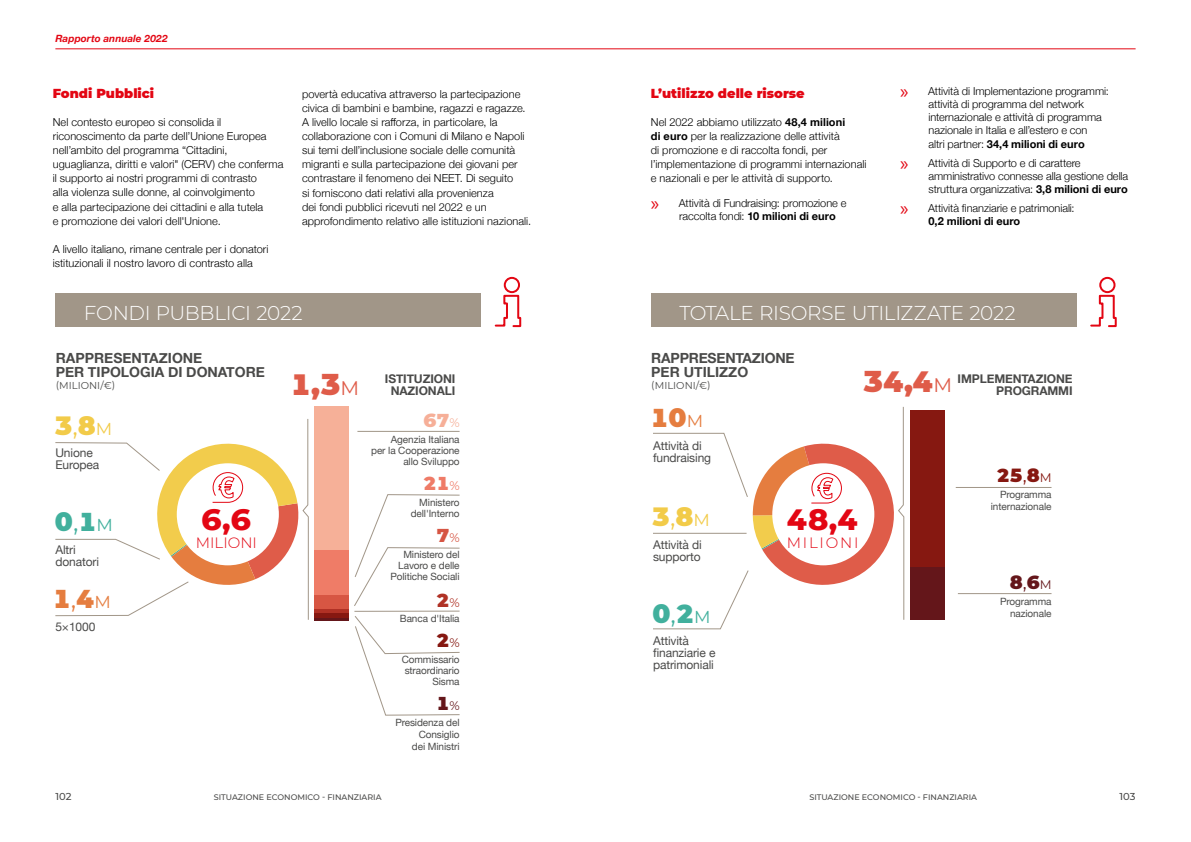
<style>
.page{position:relative;width:1191px;height:842px;background:#fff}
.page>*{position:absolute;margin:0;border:0;box-sizing:border-box;transform-origin:0 0}
.t1{font:800 30px "Montserrat";color:#e30613}
.t2{font:900 29.4px "Montserrat";color:#df5c49}
.t3{font:900 25.8px "Montserrat";color:#41b09d}
.t4{font:900 25.8px "Montserrat";color:#f2cb49}
.t5{font:900 25.8px "Montserrat";color:#e57d3f}
.t6{font:300 20px "Montserrat";letter-spacing:-.015em;color:#fff}
.t7{font:900 18.6px "Montserrat";color:#861811}
.t8{font:900 18.6px "Montserrat";color:#64161a}
.t9{font:900 18.6px "Montserrat";color:#ef7b67}
.t10{font:900 18.6px "Montserrat";color:#f6af98}
.t11{font:900 18.6px "Montserrat";color:#b03226}
.t12{font:900 18.6px "Montserrat";color:#d65543}
.t13{font:300 15px "Montserrat";color:#e30613}
.t14{font:300 15px "Montserrat";letter-spacing:.12em;color:#e30613}
.t15{font:700 14px/14px "Helvetica Neue";color:#4a4a49}
.t16{font:900 13px "Montserrat";letter-spacing:.005em;color:#e30613}
.t17{font:12px/12px "Helvetica Neue";letter-spacing:-.01em;color:#4a4a49}
.t18{font:700 12px "Helvetica Neue";letter-spacing:-.01em;color:#4a4a49}
.t19{font:300 11px/14px "Helvetica Neue";color:#000}
.t20{font:10px/11px "Helvetica Neue";letter-spacing:-.01em;color:#4a4a49;text-align:right}
.t21{font:10px "Montserrat";color:#4a4a49}
.t22{font:italic 700 10px "Helvetica Neue";letter-spacing:.005em;color:#e30613}
.t23{font:500 10px "Montserrat";color:#4a4a49}
.t24{font:500 8px "Montserrat";color:#4a4a49}
.s1{font-weight:700}
.s2{font-family:"Myriad Pro";font-weight:400;font-size:20px;color:#e30613}
.s3{font-weight:400}
.s4{font-weight:400;font-size:17.2px}
.s5{font-weight:400;font-size:19.6px}
.s6{font-weight:400;font-size:12.4px}
</style>
<div class="page">
<hr style="left:55px;top:48px;width:1080px;height:1px;background:#e30613">
<div style="left:56px;top:293px;width:425px;height:34px;background:#a19688"></div>
<svg style="left:494px;top:276px;width:28px;height:52px"></svg>
<div style="left:314px;top:407px;width:35px;height:143px;background:#f6b098"></div>
<div style="left:314px;top:550px;width:35px;height:45px;background:#ef7c67"></div>
<div style="left:314px;top:595px;width:35px;height:14px;background:#d75643"></div>
<div style="left:314px;top:609px;width:35px;height:5px;background:#b03125"></div>
<hr style="left:314px;top:614px;width:35px;height:4px;background:#861811">
<hr style="left:314px;top:618px;width:35px;height:2px;background:#64161a">
<hr style="left:354px;top:611px;width:105px;height:1px;background:#a19688">
<svg style="left:354px;top:494px;width:106px;height:112px"></svg>
<svg style="left:354px;top:616px;width:106px;height:100px"></svg>
<hr style="left:357px;top:431px;width:102px;height:1px;background:#a19688">
<svg style="left:55px;top:419px;width:254px;height:201px"></svg>
<div style="left:651px;top:293px;width:425px;height:34px;background:#a19688"></div>
<svg style="left:1090px;top:276px;width:27px;height:52px"></svg>
<div style="left:909px;top:410px;width:35px;height:158px;background:#861811"></div>
<div style="left:909px;top:568px;width:35px;height:52px;background:#64161a"></div>
<hr style="left:955px;top:487px;width:96px;height:1px;background:#a19688">
<hr style="left:958px;top:593px;width:93px;height:1px;background:#a19688">
<svg style="left:653px;top:406px;width:251px;height:224px"></svg>
<p class="t22" style="left:55px;top:31px;width:114px">Rapporto annuale 2022</p>
<p class="t16" style="left:53px;top:84px;width:103px">Fondi Pubblici</p>
<p class="t19" style="left:53px;top:115px;width:232px">Nel contesto europeo si consolida il riconoscimento da parte dell’Unione Europea nell’ambito del programma “Cittadini, uguaglianza, diritti e valori" (CERV) che conferma il supporto ai nostri programmi di contrasto<br>alla violenza sulle donne, al coinvolgimento<br>e alla partecipazione dei cittadini e alla tutela<br>e promozione dei valori dell'Unione.</p>
<p class="t19" style="left:53px;top:241px;width:217px">A livello italiano, rimane centrale per i donatori istituzionali il nostro lavoro di contrasto alla</p>
<p class="t19" style="left:302px;top:87px;width:231px">povertà educativa attraverso la partecipazione civica di bambini e bambine, ragazzi e ragazze.<br>A livello locale si rafforza, in particolare, la collaborazione con i Comuni di Milano e Napoli sui temi dell’inclusione sociale delle comunità migranti e sulla partecipazione dei giovani per contrastare il fenomeno dei NEET. Di seguito<br>si forniscono dati relativi alla provenienza<br>dei fondi pubblici ricevuti nel 2022 e un approfondimento relativo alle istituzioni nazionali.</p>
<p class="t16" style="left:651px;top:84px;width:155px">L’utilizzo delle risorse</p>
<p class="t19" style="left:651px;top:115px;width:217px">Nel 2022 abbiamo utilizzato <span class="s1">48,4 milioni<br>di euro</span> per la realizzazione delle attività<br>di promozione e di raccolta fondi, per l’implementazione di programmi internazionali e nazionali e per le attività di supporto.</p>
<p class="t19" style="left:679px;top:196px;width:169px;line-height:13.2px;text-indent:-28px"><span class="s2">»</span> Attività di Fundraising: promozione e raccolta fondi: <span class="s1">10 milioni di euro</span></p>
<p class="t19" style="left:928px;top:84px;width:182px;line-height:13.2px;text-indent:-28px"><span class="s2">»</span> Attività di Implementazione programmi: attività di programma del network internazionale e attività di programma nazionale in Italia e all’estero e con<br>altri partner: <span class="s1">34,4 milioni di euro</span></p>
<p class="t19" style="left:928px;top:155px;width:201px;line-height:13.2px;text-indent:-28px"><span class="s2">»</span> Attività di Supporto e di carattere amministrativo connesse alla gestione della struttura organizzativa: <span class="s1">3,8 milioni di euro</span></p>
<p class="t19" style="left:928px;top:200px;width:148px;line-height:13.2px;text-indent:-28px"><span class="s2">»</span> Attività finanziarie e patrimoniali:<br><span class="s1">0,2 milioni di euro</span></p>
<h3 class="t6" style="left:84px;top:299px;width:220px">FONDI PUBBLICI 2022</h3>
<p class="t15" style="left:56px;top:351px;width:210px">RAPPRESENTAZIONE<br>PER TIPOLOGIA DI DONATORE</p>
<p class="t21" style="left:56px;top:378px;width:61px">(MILIONI/€)</p>
<h3 class="t4" style="left:54px;top:406px;width:60px">3<span class="s3">,</span>8<span class="s4">M</span></h3>
<p class="t17" style="left:55px;top:448px;width:45px">Unione<br>Europea</p>
<h3 class="t3" style="left:55px;top:503px;width:60px">0<span class="s3">,</span>1<span class="s4">M</span></h3>
<p class="t17" style="left:55px;top:544px;width:45px">Altri donatori</p>
<h3 class="t5" style="left:53px;top:579px;width:60px">1<span class="s3">,</span>4<span class="s4">M</span></h3>
<p class="t17" style="left:55px;top:621px;width:41px">5×1000</p>
<h1 class="t1" style="left:201px;top:497px;width:52px">6,6</h1>
<h3 class="t13" style="left:196px;top:532px;width:63px">MILIONI</h3>
<p class="t18" style="left:385px;top:369px;width:72px">ISTITUZIONI</p>
<h2 class="t2" style="left:290px;top:362px;width:70px">1,3<span class="s5">M</span></h2>
<p class="t18" style="left:391px;top:381px;width:66px">NAZIONALI</p>
<h3 class="t10" style="left:423px;top:406px;width:38px">67<span class="s6">%</span></h3>
<p class="t20" style="left:371px;top:435px;width:90px">Agenzia Italiana<br>per la Cooperazione allo Sviluppo</p>
<h3 class="t9" style="left:423px;top:469px;width:38px">21<span class="s6">%</span></h3>
<p class="t20" style="left:411px;top:497px;width:50px">Ministero dell'Interno</p>
<h3 class="t12" style="left:436px;top:522px;width:25px">7<span class="s6">%</span></h3>
<p class="t20" style="left:390px;top:550px;width:71px">Ministero del<br>Lavoro e delle<br>Politiche Sociali</p>
<h3 class="t11" style="left:436px;top:586px;width:25px">2<span class="s6">%</span></h3>
<p class="t20" style="left:400px;top:614px;width:61px">Banca d'Italia</p>
<h3 class="t7" style="left:436px;top:626px;width:25px">2<span class="s6">%</span></h3>
<p class="t20" style="left:402px;top:655px;width:59px">Commissario straordinario<br>Sisma</p>
<h3 class="t8" style="left:436px;top:689px;width:25px">1<span class="s6">%</span></h3>
<p class="t20" style="left:395px;top:717px;width:66px;line-height:12px">Presidenza del<br>Consiglio<br>dei Ministri</p>
<h3 class="t6" style="left:679px;top:299px;width:338px">TOTALE RISORSE UTILIZZATE 2022</h3>
<p class="t15" style="left:651px;top:351px;width:145px">RAPPRESENTAZIONE<br>PER UTILIZZO</p>
<p class="t21" style="left:651px;top:378px;width:61px">(MILIONI/€)</p>
<h3 class="t5" style="left:650px;top:399px;width:54px">10<span class="s4">M</span></h3>
<p class="t17" style="left:653px;top:440px;width:60px">Attività di fundraising</p>
<h2 class="t2" style="left:863px;top:360px;width:91px">34,4<span class="s5">M</span></h2>
<h3 class="t4" style="left:652px;top:498px;width:60px">3<span class="s3">,</span>8<span class="s4">M</span></h3>
<p class="t17" style="left:653px;top:539px;width:50px">Attività di supporto</p>
<h3 class="t3" style="left:652px;top:594px;width:60px">0<span class="s3">,</span>2<span class="s4">M</span></h3>
<p class="t17" style="left:653px;top:635px;width:64px">Attività finanziarie e patrimoniali</p>
<h1 class="t1" style="left:787px;top:498px;width:73px">48,4</h1>
<h3 class="t14" style="left:786px;top:533px;width:73px">MILIONI</h3>
<p class="t18" style="left:957px;top:370px;width:116px">IMPLEMENTAZIONE</p>
<p class="t18" style="left:996px;top:382px;width:78px">PROGRAMMI</p>
<h3 class="t7" style="left:996px;top:462px;width:56px">25<span class="s3">,</span>8<span class="s6">M</span></h3>
<p class="t20" style="left:990px;top:489px;width:62px;line-height:12px">Programma internazionale</p>
<h3 class="t8" style="left:1009px;top:568px;width:43px">8<span class="s3">,</span>6<span class="s6">M</span></h3>
<p class="t20" style="left:1000px;top:596px;width:53px;line-height:12px">Programma nazionale</p>
<p class="t23" style="left:55px;top:789px;width:18px">102</p>
<p class="t23" style="left:1119px;top:789px;width:17px">103</p>
<p class="t24" style="left:214px;top:791px;width:39px">SITUAZIONE</p>
<p class="t24" style="left:266px;top:791px;width:8px">ECONOM</p>
<p class="t24" style="left:305px;top:791px;width:78px">ICO - FINANZIARIA</p>
<p class="t24" style="left:809px;top:791px;width:39px">SITUAZIONE</p>
<p class="t24" style="left:862px;top:791px;width:8px">ECONOM</p>
<p class="t24" style="left:900px;top:791px;width:78px">ICO - FINANZIARIA</p>
</div>
